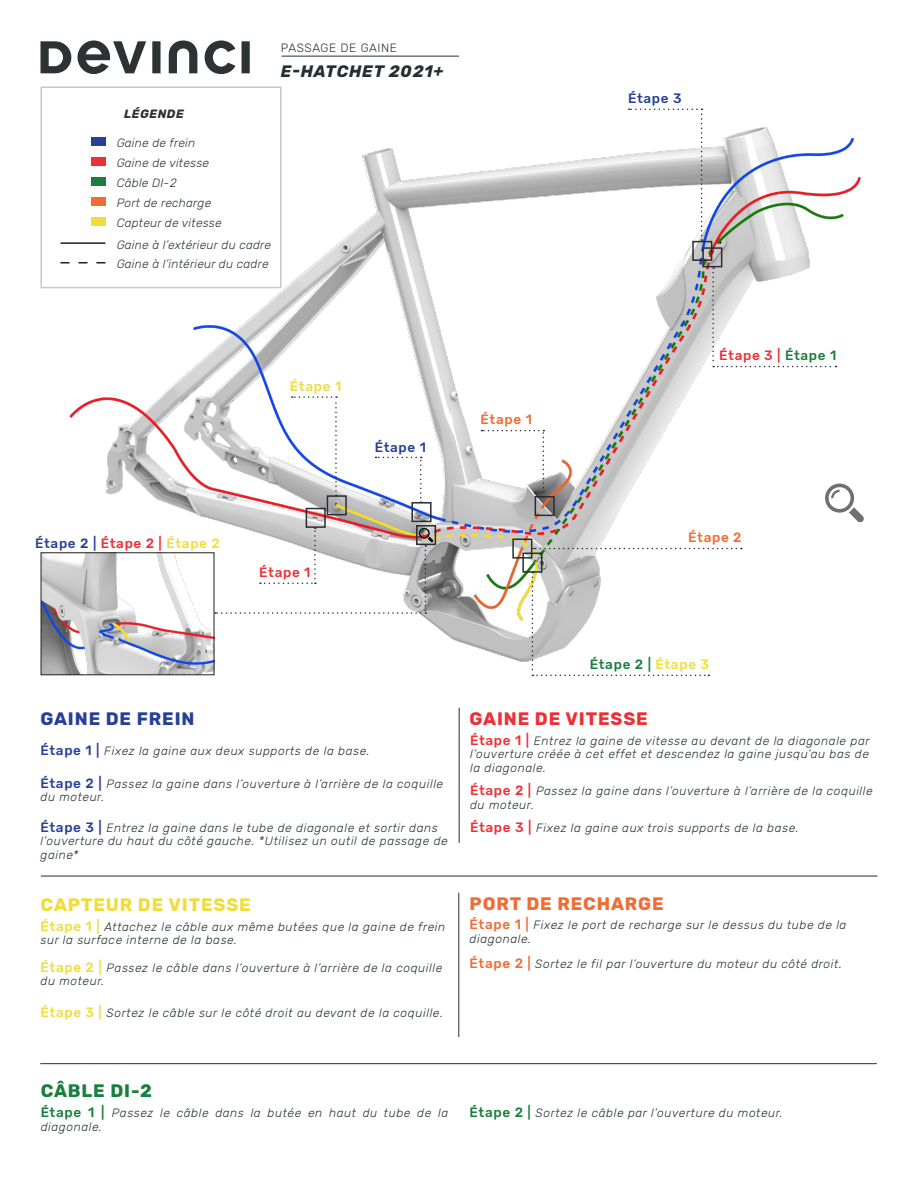
<style>
.page{position:relative;width:918px;height:1188px;background:#fff}
.page>*{position:absolute;margin:0;border:0;box-sizing:border-box;transform-origin:0 0}
.t1{font:700 18px "Rubik";letter-spacing:.05em;color:#f0dd3c}
.t2{font:700 18px "Rubik";letter-spacing:.05em;color:#ee3036}
.t3{font:700 18px "Rubik";letter-spacing:.05em;color:#f06c33}
.t4{font:700 18px "Rubik";letter-spacing:.05em;color:#283f99}
.t5{font:700 18px "Rubik";letter-spacing:.05em;color:#197e3e}
.t6{font:italic 700 16.5px "Rubik";letter-spacing:.05em;color:#272e32}
.t7{font:500 13.5px "Rubik";letter-spacing:.05em;color:#283f99}
.t8{font:500 13.5px "Rubik";letter-spacing:.05em;color:#ee3036}
.t9{font:500 13.5px "Rubik";letter-spacing:.05em;color:#197e3e}
.t10{font:500 13.5px "Rubik";letter-spacing:.05em;color:#f06c33}
.t11{font:500 13.5px "Rubik";letter-spacing:.05em;color:#f0dd3c}
.t12{font:italic 300 12px/13.5px "Rubik";letter-spacing:.05em;color:#272e32}
.t13{font:italic 300 12px "Rubik";letter-spacing:.02em;color:#2d3234}
.t14{font:300 12px "Rubik";letter-spacing:.05em;color:#2d3234}
.t15{font:italic 700 12px "Rubik";letter-spacing:.05em;color:#2d3234}
.s1{color:#ee3036}
.s2{color:#f0dd3c}
.s3{color:#197e3e}
.s4{font-weight:500;font-style:normal;font-size:13.5px;color:#283f99}
.s5{font-weight:500;font-style:normal;font-size:13.5px;color:#ee3036}
.s6{font-weight:500;font-style:normal;font-size:13.5px;color:#f0dd3c}
.s7{font-weight:500;font-style:normal;font-size:13.5px;color:#f06c33}
.s8{font-weight:500;font-style:normal;font-size:13.5px;color:#197e3e}
</style>
<div class="page">
<div style="left:40px;top:86px;width:242px;height:202px;border:2px solid #c6c8c7"></div>
<img style="left:50px;top:118px;width:811px;height:553px">
<img style="left:43px;top:555px;width:169px;height:118px">
<div style="left:41px;top:553px;width:173px;height:122px;border:1px solid #231f20"></div>
<svg style="left:376px;top:457px;width:46px;height:46px"></svg>
<svg style="left:292px;top:396px;width:45px;height:100px"></svg>
<svg style="left:712px;top:267px;width:125px;height:100px"></svg>
<div style="left:416px;top:525px;width:20px;height:20px;border:2px solid #272e32"></div>
<div style="left:411px;top:502px;width:21px;height:20px;border:2px solid #272e32"></div>
<div style="left:327px;top:495px;width:20px;height:20px;border:2px solid #272e32"></div>
<div style="left:306px;top:508px;width:20px;height:20px;border:2px solid #272e32"></div>
<div style="left:522px;top:553px;width:20px;height:20px;border:2px solid #272e32"></div>
<div style="left:535px;top:496px;width:20px;height:20px;border:2px solid #272e32"></div>
<div style="left:512px;top:538px;width:20px;height:21px;border:2px solid #272e32"></div>
<div style="left:692px;top:241px;width:20px;height:20px;border:2px solid #272e32"></div>
<div style="left:702px;top:247px;width:20px;height:20px;border:2px solid #272e32"></div>
<svg style="left:825px;top:484px;width:39px;height:39px"></svg>
<svg style="left:481px;top:430px;width:63px;height:67px"></svg>
<svg style="left:215px;top:528px;width:218px;height:86px"></svg>
<svg style="left:629px;top:109px;width:74px;height:132px"></svg>
<svg style="left:533px;top:548px;width:209px;height:1px"></svg>
<svg style="left:532px;top:572px;width:177px;height:104px"></svg>
<svg style="left:40px;top:40px;width:210px;height:34px"></svg>
<hr style="left:282px;top:56px;width:177px;height:1px;background:#272e32">
<hr style="left:41px;top:876px;width:836px;height:1px;background:#272e32">
<hr style="left:40px;top:1063px;width:837px;height:1px;background:#272e32">
<hr style="left:459px;top:708px;width:1px;height:135px;background:#272e32">
<hr style="left:459px;top:893px;width:1px;height:144px;background:#272e32">
<div style="left:91px;top:197px;width:15px;height:8px;background:#f06c33"></div>
<div style="left:91px;top:217px;width:15px;height:8px;background:#f0dd3c"></div>
<div style="left:91px;top:137px;width:14px;height:9px;background:#283f99"></div>
<div style="left:91px;top:157px;width:14px;height:9px;background:#ee3036"></div>
<div style="left:91px;top:177px;width:14px;height:8px;background:#197e3e"></div>
<hr style="left:60px;top:242px;width:45px;height:2px;background:#231f20">
<svg style="left:60px;top:262px;width:45px;height:2px"></svg>
<p class="t14" style="left:281px;top:41px;width:118px">PASSAGE DE GAINE</p>
<p class="t6" style="left:281px;top:62px;width:164px">E-HATCHET 2021+</p>
<p class="t15" style="left:124px;top:107px;width:61px">LÉGENDE</p>
<p class="t13" style="left:117px;top:137px;width:80px">Gaine de frein</p>
<p class="t13" style="left:117px;top:156px;width:94px">Gaine de vitesse</p>
<p class="t13" style="left:117px;top:176px;width:61px">Câble DI-2</p>
<p class="t13" style="left:117px;top:196px;width:96px">Port de recharge</p>
<p class="t13" style="left:117px;top:216px;width:106px">Capteur de vitesse</p>
<p class="t13" style="left:117px;top:239px;width:156px">Gaine à l’extérieur du cadre</p>
<p class="t13" style="left:117px;top:258px;width:153px">Gaine à l’intérieur du cadre</p>
<p class="t7" style="left:628px;top:91px;width:55px">Étape 3</p>
<p class="t7" style="left:35px;top:535px;width:186px">Étape 2 | <span class="s1">Étape 2 |</span> <span class="s2">Étape 2</span></p>
<p class="t11" style="left:290px;top:379px;width:53px">Étape 1</p>
<p class="t7" style="left:375px;top:439px;width:53px">Étape 1</p>
<p class="t8" style="left:259px;top:564px;width:53px">Étape 1</p>
<p class="t10" style="left:481px;top:412px;width:53px">Étape 1</p>
<p class="t8" style="left:719px;top:348px;width:119px">Étape 3 | <span class="s3">Étape 1</span></p>
<p class="t10" style="left:688px;top:529px;width:55px">Étape 2</p>
<p class="t4" style="left:40px;top:708px;width:156px">GAINE DE FREIN</p>
<p class="t12" style="left:40px;top:745px;width:331px"><span class="s4">Étape 1 |</span> Fixez la gaine aux deux supports de la base.</p>
<p class="t12" style="left:40px;top:777px;width:404px"><span class="s4">Étape 2 |</span> Passez la gaine dans l’ouverture à l’arrière de la coquille du moteur.</p>
<p class="t12" style="left:40px;top:821px;width:409px"><span class="s4">Étape 3 |</span> Entrez la gaine dans le tube de diagonale et sortir dans l’ouverture du haut du côté gauche. *Utilisez un outil de passage de gaine*</p>
<p class="t9" style="left:590px;top:657px;width:121px">Étape 2 | <span class="s2">Étape 3</span></p>
<p class="t2" style="left:470px;top:708px;width:180px">GAINE DE VITESSE</p>
<p class="t12" style="left:470px;top:734px;width:401px;text-align:justify"><span class="s5">Étape 1 |</span> Entrez la gaine de vitesse au devant de la diagonale par l’ouverture créée à cet effet et descendez la gaine jusqu’au bas de la diagonale.</p>
<p class="t12" style="left:470px;top:785px;width:404px"><span class="s5">Étape 2 |</span> Passez la gaine dans l’ouverture à l’arrière de la coquille du moteur.</p>
<p class="t12" style="left:470px;top:821px;width:330px"><span class="s5">Étape 3 |</span> Fixez la gaine aux trois supports de la base.</p>
<p class="t1" style="left:41px;top:894px;width:212px">CAPTEUR DE VITESSE</p>
<p class="t3" style="left:470px;top:893px;width:196px">PORT DE RECHARGE</p>
<p class="t12" style="left:41px;top:920px;width:406px"><span class="s6">Étape 1 |</span> Attachez le câble aux même butées que la gaine de frein sur la surface interne de la base.</p>
<p class="t12" style="left:470px;top:919px;width:378px"><span class="s7">Étape 1 |</span> Fixez le port de recharge sur le dessus du tube de la diagonale.</p>
<p class="t12" style="left:41px;top:961px;width:403px"><span class="s6">Étape 2 |</span> Passez le câble dans l’ouverture à l’arrière de la coquille du moteur.</p>
<p class="t12" style="left:470px;top:958px;width:374px"><span class="s7">Étape 2 |</span> Sortez le fil par l’ouverture du moteur du côté droit.</p>
<p class="t12" style="left:41px;top:1006px;width:404px"><span class="s6">Étape 3 |</span> Sortez le câble sur le côté droit au devant de la coquille.</p>
<p class="t5" style="left:41px;top:1080px;width:113px">CÂBLE DI-2</p>
<p class="t12" style="left:41px;top:1107px;width:409px"><span class="s8">Étape 1 |</span> Passez le câble dans la butée en haut du tube de la diagonale.</p>
<p class="t12" style="left:470px;top:1106px;width:315px"><span class="s8">Étape 2 |</span> Sortez le câble par l’ouverture du moteur.</p>
</div>
